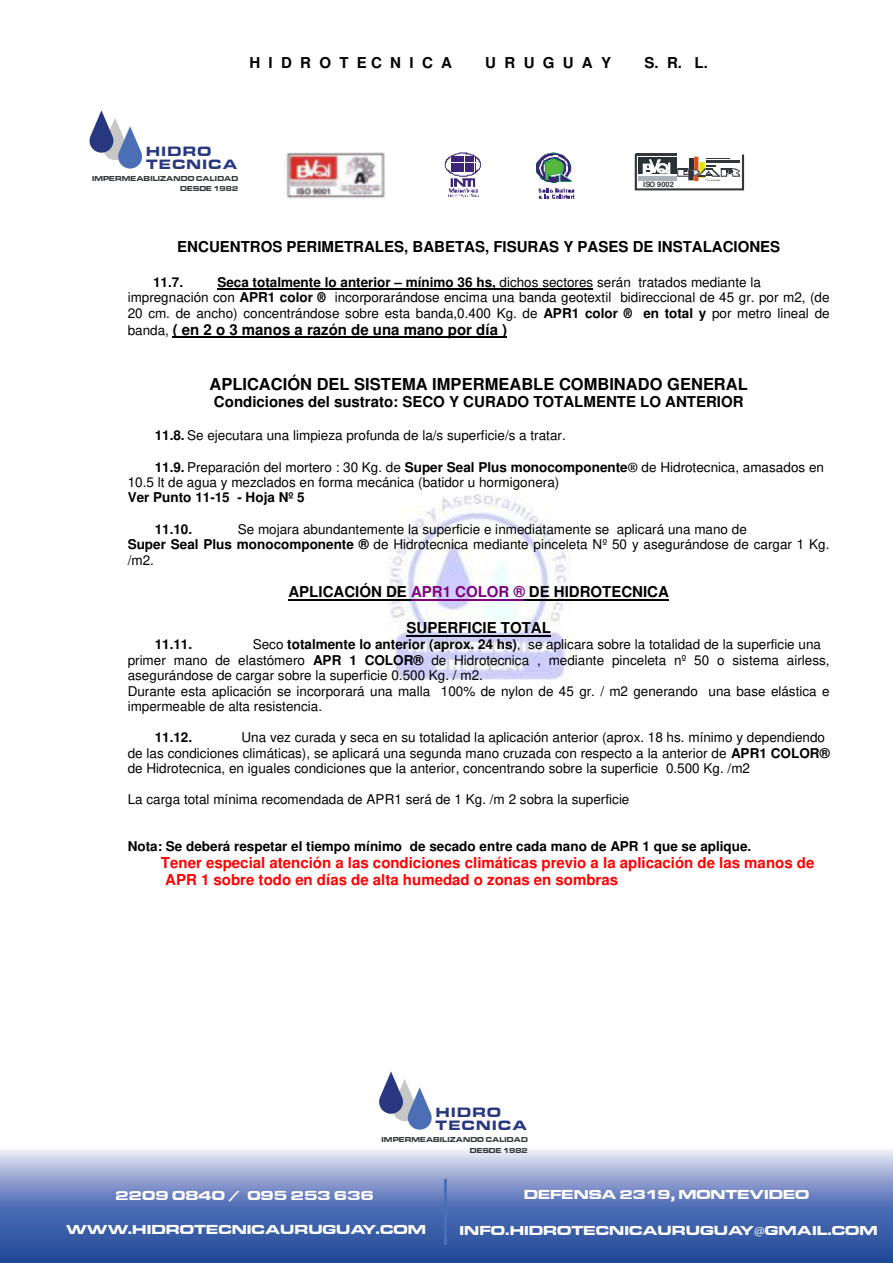
<style>
.page{position:relative;width:893px;height:1263px;background:#fff}
.page>*{position:absolute;margin:0;border:0;box-sizing:border-box;transform-origin:0 0}
.t1{font:700 16.5px "Helvetica";color:#000}
.t2{font:700 15px "Helvetica";color:#000}
.t3{font:700 15px/17.2px "Helvetica";color:#f00}
.t4{font:700 expanded 14.1px/12.3px "Eurostile MN";letter-spacing:.105em;color:#283880}
.t5{font:13.5px/15.6px "Helvetica";color:#000}
.t6{font:700 13.5px "Helvetica";color:#000}
.t7{font:700 expanded 13.5px "Eurostile MN";letter-spacing:.005em;color:#fff;scale:1.08 1}
.t8{font:700 expanded 13.5px "Eurostile MN";letter-spacing:.005em;color:#fff;scale:1.07 1}
.t9{font:700 expanded 13.5px "Eurostile MN";letter-spacing:.005em;color:#fff;scale:1.09 1}
.t10{font:700 expanded 7.35px/10.5px "Eurostile MN";letter-spacing:.025em;color:#34383b;text-align:right;scale:.92 1}
.t11{font:700 7.35px "Helvetica";letter-spacing:.005em;color:#333739}
.s1{font-weight:700}
.s2{font-weight:700;font-stretch:condensed}
.s3{font-weight:400;font-size:13.5px}
.s4{font-family:"Times";font-weight:700}
.s5{color:#7f007f}
.s6{font-family:"Myriad Pro";font-weight:400;font-stretch:normal}
</style>
<div class="page">
<img style="left:376px;top:494px;width:204px;height:186px">
<img style="left:284px;top:152px;width:101px;height:47px">
<svg style="left:445px;top:152px;width:36px;height:46px"></svg>
<svg style="left:536px;top:152px;width:38px;height:47px"></svg>
<svg style="left:634px;top:154px;width:110px;height:36px"></svg>
<hr style="left:217px;top:288px;width:376px;height:2px;background:#000">
<hr style="left:173px;top:337px;width:334px;height:1px;background:#000">
<hr style="left:288px;top:599px;width:123px;height:1px;background:#000">
<hr style="left:411px;top:599px;width:113px;height:1px;background:#7f007f">
<hr style="left:524px;top:599px;width:145px;height:1px;background:#000">
<hr style="left:406px;top:635px;width:145px;height:2px;background:#000">
<svg style="left:0;top:1150px;width:892px;height:113px;background:#6881bc"></svg>
<hr style="left:444px;top:1179px;width:3px;height:66px;background:#4c6eb5">
<svg style="left:379px;top:1071px;width:52px;height:59px"></svg>
<svg style="left:89px;top:110px;width:53px;height:59px"></svg>
<p class="t2" style="left:249px;top:54px;width:204px">H I D R O T E C N I C A</p>
<p class="t2" style="left:485px;top:54px;width:127px">U R U G U A Y</p>
<p class="t2" style="left:644px;top:54px;width:65px">S. R. L.</p>
<p class="t4" style="left:146px;top:146px;width:93px">HIDRO<br>TECNICA</p>
<p class="t10" style="left:92px;top:173px;width:160px">IMPERMEABILIZANDO CALIDAD<br>DESDE 1982</p>
<p class="t11" style="left:643px;top:181px;width:32px">ISO 9002</p>
<p class="t2" style="left:177px;top:238px;width:604px">ENCUENTROS PERIMETRALES, BABETAS, FISURAS Y PASES DE INSTALACIONES</p>
<p class="t6" style="left:153px;top:274px;width:31px">11.7.</p>
<p class="t5" style="left:128px;top:275px;width:703px;text-indent:90px"><span class="s1">Seca totalmente lo anterior – mínimo 36 hs,</span> dichos sectores serán tratados mediante la impregnación con <span class="s1">APR1 color</span> <span class="s2">®</span> incorporarándose encima una banda geotextil bidireccional de 45 gr. por m2, (de<br>20 cm. de ancho) concentrándose sobre esta banda,0.400 Kg. de <span class="s1">APR1 color</span> <span class="s2">®</span> <span class="s1">en total y</span> por metro lineal de</p>
<p class="t2" style="left:128px;top:321px;width:381px"><span class="s3">banda,</span> ( en 2 o 3 manos a razón de una mano por día )</p>
<p class="t1" style="left:209px;top:374px;width:540px">APLICACIÓN DEL SISTEMA IMPERMEABLE COMBINADO GENERAL</p>
<p class="t2" style="left:214px;top:393px;width:531px">Condiciones del sustrato: SECO Y CURADO TOTALMENTE LO ANTERIOR</p>
<p class="t5" style="left:155px;top:429px;width:412px"><span class="s1">11.8.</span> Se ejecutara una limpieza profunda de la/s superficie/s a tratar.</p>
<p class="t5" style="left:128px;top:460px;width:698px;text-indent:27px"><span class="s1">11.9.</span> Preparación del mortero : 30 Kg. de <span class="s1">Super Seal Plus monocomponente</span><span class="s4">®</span> de Hidrotecnica, amasados en<br>10.5 lt de agua y mezclados en forma mecánica (batidor u hormigonera)</p>
<p class="t6" style="left:128px;top:490px;width:178px">Ver Punto 11-15 - Hoja Nº 5</p>
<p class="t6" style="left:155px;top:521px;width:39px">11.10.</p>
<p class="t5" style="left:128px;top:522px;width:703px;text-indent:110px">Se mojara abundantemente la superficie e inmediatamente se aplicará una mano de<br><span class="s1">Super Seal Plus monocomponente ®</span> de Hidrotecnica mediante pinceleta Nº 50 y asegurándose de cargar 1 Kg. /m2.</p>
<p class="t2" style="left:288px;top:583px;width:382px">APLICACIÓN DE <span class="s5">APR1 COLOR ®</span> DE HIDROTECNICA</p>
<p class="t2" style="left:406px;top:619px;width:146px">SUPERFICIE TOTAL</p>
<p class="t6" style="left:155px;top:636px;width:39px">11.11.</p>
<p class="t5" style="left:128px;top:638px;width:703px;text-indent:125px">Seco <span class="s1">totalmente lo anterior (aprox. 24 hs)</span>, se aplicara sobre la totalidad de la superficie una primer mano de elastómero <span class="s1">APR 1 COLOR®</span> de Hidrotecnica , mediante pinceleta nº 50 o sistema airless, asegurándose de cargar sobre la superficie 0.500 Kg. / m2.<br>Durante esta aplicación se incorporará una malla 100% de nylon de 45 gr. / m2 generando una base elástica e impermeable de alta resistencia.</p>
<p class="t6" style="left:155px;top:730px;width:39px">11.12.</p>
<p class="t5" style="left:128px;top:731px;width:703px;text-indent:114px">Una vez curada y seca en su totalidad la aplicación anterior (aprox. 18 hs. mínimo y dependiendo de las condiciones climáticas), se aplicará una segunda mano cruzada con respecto a la anterior de <span class="s1">APR1 COLOR® </span>de Hidrotecnica, en iguales condiciones que la anterior, concentrando sobre la superficie 0.500 Kg. /m2</p>
<p class="t5" style="left:128px;top:793px;width:503px">La carga total mínima recomendada de APR1 será de 1 Kg. /m 2 sobra la superficie</p>
<p class="t6" style="left:128px;top:838px;width:625px">Nota: Se deberá respetar el tiempo mínimo de secado entre cada mano de APR 1 que se aplique.</p>
<p class="t3" style="left:161px;top:854px;width:655px">Tener especial atención a las condiciones climáticas previo a la aplicación de las manos de<br>APR 1 sobre todo en días de alta humedad o zonas en sombras</p>
<p class="t4" style="left:435px;top:1107px;width:93px">HIDRO<br>TECNICA</p>
<p class="t10" style="left:381px;top:1134px;width:160px">IMPERMEABILIZANDO CALIDAD<br>DESDE 1982</p>
<p class="t9" style="left:115px;top:1188px;width:239px">2209 0840 / 095 253 636</p>
<p class="t8" style="left:524px;top:1187px;width:268px">DEFENSA 2319, MONTEVIDEO</p>
<p class="t7" style="left:66px;top:1222px;width:335px">WWW.HIDROTECNICAURUGUAY.COM</p>
<p class="t7" style="left:459px;top:1223px;width:389px">INFO.HIDROTECNICAURUGUAY<span class="s6">@</span>GMAIL.COM</p>
</div>
